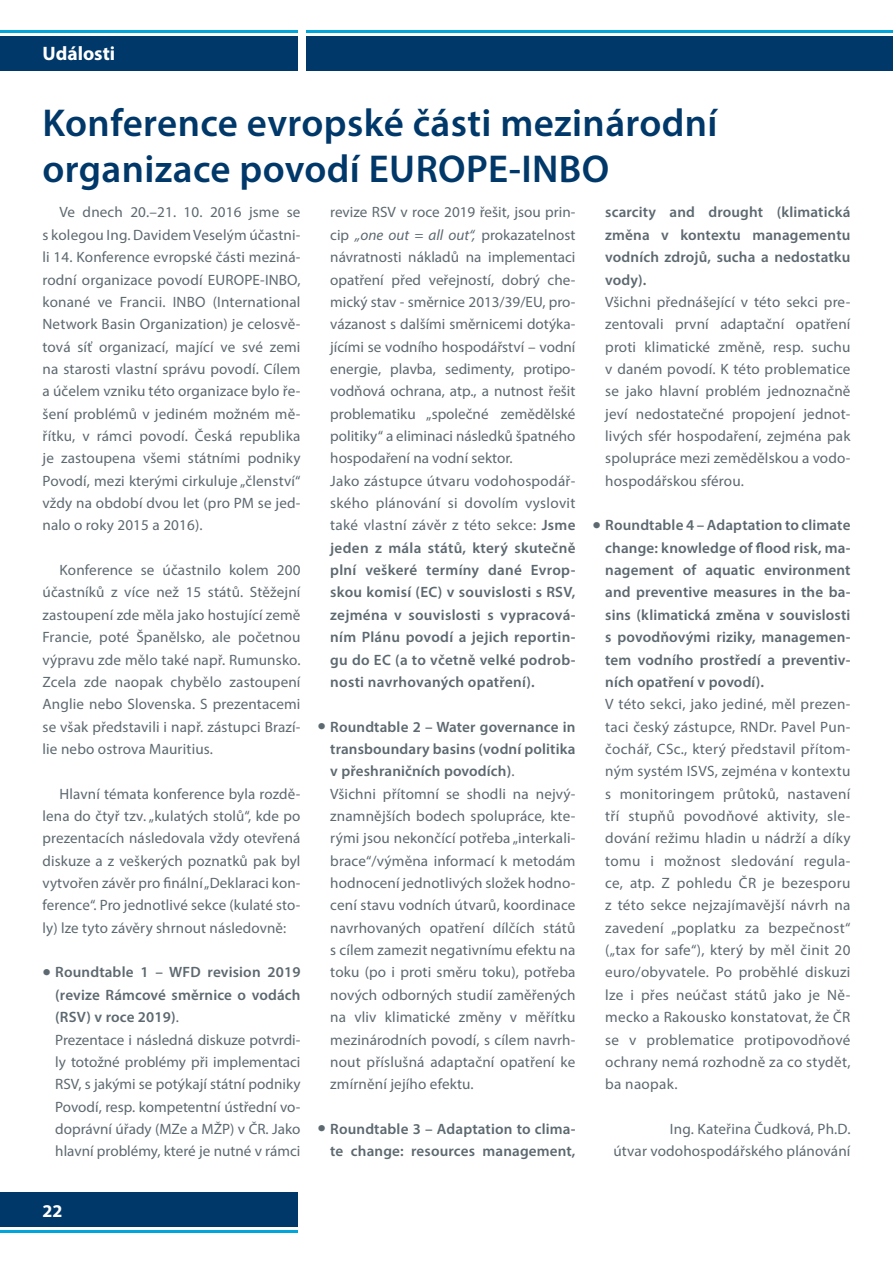
<style>
.page{position:relative;width:893px;height:1263px;background:#fff}
.page>*{position:absolute;margin:0;border:0;box-sizing:border-box;transform-origin:0 0}
.t1{font:600 39px/46.8px "Myriad Pro";letter-spacing:.01em;color:#00386a}
.t2{font:700 19.5px "Myriad Pro";color:#fff}
.t3{font:700 18px "Myriad Pro";color:#fff}
.t4{font:15px/22.4px "Myriad Pro";letter-spacing:.01em;color:#5d6970;text-align:justify}
.t5{font:600 15px/22.4px "Myriad Pro";letter-spacing:.01em;color:#5d6970;text-align:justify}
.s1{font-size:30px}
.s2{font-weight:600}
.s3{font-weight:400;font-size:30px}
.s4{font-style:italic}
</style>
<div class="page">
<div style="left:0;top:36px;width:298px;height:34px;background:#00386a"></div>
<hr style="left:0;top:30px;width:298px;height:3px;background:#00a5db">
<div style="left:306px;top:36px;width:587px;height:34px;background:#00386a"></div>
<hr style="left:306px;top:30px;width:587px;height:3px;background:#00a5db">
<div style="left:0;top:1193px;width:298px;height:34px;background:#00386a"></div>
<hr style="left:0;top:1230px;width:298px;height:3px;background:#00a5db">
<h2 class="t2" style="left:43px;top:41px;width:74px">Události</h2>
<h1 class="t1" style="left:43px;top:98px;width:677px">Konference evropské části mezinárodní organizace povodí EUROPE-INBO</h1>
<p class="t4" style="left:43px;top:201px;width:259px;text-indent:17px">Ve dnech 20.–21. 10. 2016 jsme se s kolegou Ing. Davidem Veselým účastni&shy;li 14. Konference evropské části meziná&shy;rodní organizace povodí EUROPE-INBO, konané ve Francii. INBO (International Network Basin Organization) je celosvě&shy;tová síť organizací, mající ve své zemi na starosti vlastní správu povodí. Cílem a účelem vzniku této organizace bylo ře&shy;šení problémů v jediném možném mě&shy;řítku, v rámci povodí. Česká republika je zastoupena všemi státními podniky Povodí, mezi kterými cirkuluje „členství“ vždy na období dvou let (pro PM se jed&shy;nalo o roky 2015 a 2016).</p>
<p class="t4" style="left:43px;top:559px;width:259px;text-indent:17px">Konference se účastnilo kolem 200 účastníků z více než 15 států. Stěžejní zastoupení zde měla jako hostující země Francie, poté Španělsko, ale početnou výpravu zde mělo také např. Rumunsko.<br>Zcela zde naopak chybělo zastoupení Anglie nebo Slovenska. S prezentacemi se však představili i např. zástupci Brazí&shy;lie nebo ostrova Mauritius.</p>
<p class="t4" style="left:43px;top:782px;width:259px;text-indent:17px">Hlavní témata konference byla rozdě&shy;lena do čtyř tzv. „kulatých stolů“, kde po prezentacích následovala vždy otevřená diskuze a z veškerých poznatků pak byl vytvořen závěr pro finální „Deklaraci kon&shy;ference“. Pro jednotlivé sekce (kulaté sto&shy;ly) lze tyto závěry shrnout následovně:</p>
<p class="t4" style="left:55px;top:961px;width:247px;text-align:left;text-indent:-13px"><span class="s1">•</span> <span class="s2">Roundtable 1 – WFD revision 2019 (revize Rámcové směrnice o vodách (RSV) v roce 2019)</span>.<br>Prezentace i následná diskuze potvrdi&shy;ly totožné problémy při implementaci RSV, s jakými se potýkají státní podniky Povodí, resp. kompetentní ústřední vo&shy;doprávní úřady (MZe a MŽP) v ČR. Jako hlavní problémy, které je nutné v rámci</p>
<p class="t5" style="left:605px;top:201px;width:247px">scarcity and drought (klimatická změna v kontextu managementu vodních zdrojů, sucha a nedostatku vody).</p>
<p class="t4" style="left:605px;top:290px;width:247px">Všichni přednášející v této sekci pre&shy;zentovali první adaptační opatření proti klimatické změně, resp. suchu v daném povodí. K této problematice se jako hlavní problém jednoznačně jeví nedostatečné propojení jednot&shy;livých sfér hospodaření, zejména pak spolupráce mezi zemědělskou a vodo&shy;hospodářskou sférou.</p>
<p class="t5" style="left:605px;top:514px;width:247px;text-indent:-13px"><span class="s3">•</span> Roundtable 4 – Adaptation to climate change: knowledge of flood risk, ma&shy;nagement of aquatic environment and preventive measures in the ba&shy;sins (klimatická změna v souvislosti s povodňovými riziky, managemen&shy;tem vodního prostředí a preventiv&shy;ních opatření v povodí).</p>
<p class="t4" style="left:605px;top:693px;width:247px">V této sekci, jako jediné, měl prezen&shy;taci český zástupce, RNDr. Pavel Pun&shy;čochář, CSc., který představil přítom&shy;ným systém ISVS, zejména v kontextu s monitoringem průtoků, nastavení tří stupňů povodňové aktivity, sle&shy;dování režimu hladin u nádrží a díky tomu i možnost sledování regula&shy;ce, atp. Z pohledu ČR je bezesporu z této sekce nejzajímavější návrh na zavedení „poplatku za bezpečnost“ („tax for safe“), který by měl činit 20 euro/obyvatele. Po proběhlé diskuzi lze i přes neúčast států jako je Ně&shy;mecko a Rakousko konstatovat, že ČR se v problematice protipovodňové ochrany nemá rozhodně za co stydět, ba naopak.</p>
<p class="t4" style="left:613px;top:1117px;width:239px;text-align:right">Ing. Kateřina Čudková, Ph.D.<br>útvar vodohospodářského plánování</p>
<p class="t4" style="left:330px;top:201px;width:247px;text-align:left">revize RSV v roce 2019 řešit, jsou prin&shy;cip <span class="s4">„one out = all out“,</span> prokazatelnost návratnosti nákladů na implementaci opatření před veřejností, dobrý che&shy;mický stav - směrnice 2013/39/EU, pro&shy;vázanost s dalšími směrnicemi dotýka&shy;jícími se vodního hospodářství – vodní energie, plavba, sedimenty, protipo&shy;vodňová ochrana, atp., a nutnost řešit problematiku „společné zemědělské politiky“ a eliminaci následků špatného hospodaření na vodní sektor.<br>Jako zástupce útvaru vodohospodář&shy;ského plánování si dovolím vyslovit také vlastní závěr z této sekce: <span class="s2">Jsme jeden z mála států, který skutečně plní veškeré termíny dané Evrop&shy;skou komisí (EC) v souvislosti s RSV, zejména v souvislosti s vypracová&shy;ním Plánu povodí a jejich reportin&shy;gu do EC (a to včetně velké podrob&shy;nosti navrhovaných opatření).</span></p>
<p class="t4" style="left:330px;top:715px;width:247px;text-align:left;text-indent:-13px"><span class="s1">•</span> <span class="s2">Roundtable 2 – Water governance in transboundary basins (vodní politika v přeshraničních povodích)</span>.<br>Všichni přítomní se shodli na nejvý&shy;znamnějších bodech spolupráce, kte&shy;rými jsou nekončící potřeba „interkali&shy;brace“/výměna informací k metodám hodnocení jednotlivých složek hodno&shy;cení stavu vodních útvarů, koordinace navrhovaných opatření dílčích států s cílem zamezit negativnímu efektu na toku (po i proti směru toku), potřeba nových odborných studií zaměřených na vliv klimatické změny v měřítku mezinárodních povodí, s cílem navrh&shy;nout příslušná adaptační opatření ke zmírnění jejího efektu.</p>
<p class="t5" style="left:317px;top:1117px;width:259px;text-align:right"><span class="s3">•</span> Roundtable 3 – Adaptation to clima&shy;te change: resources management,</p>
<p class="t3" style="left:43px;top:1199px;width:21px">22</p>
</div>
